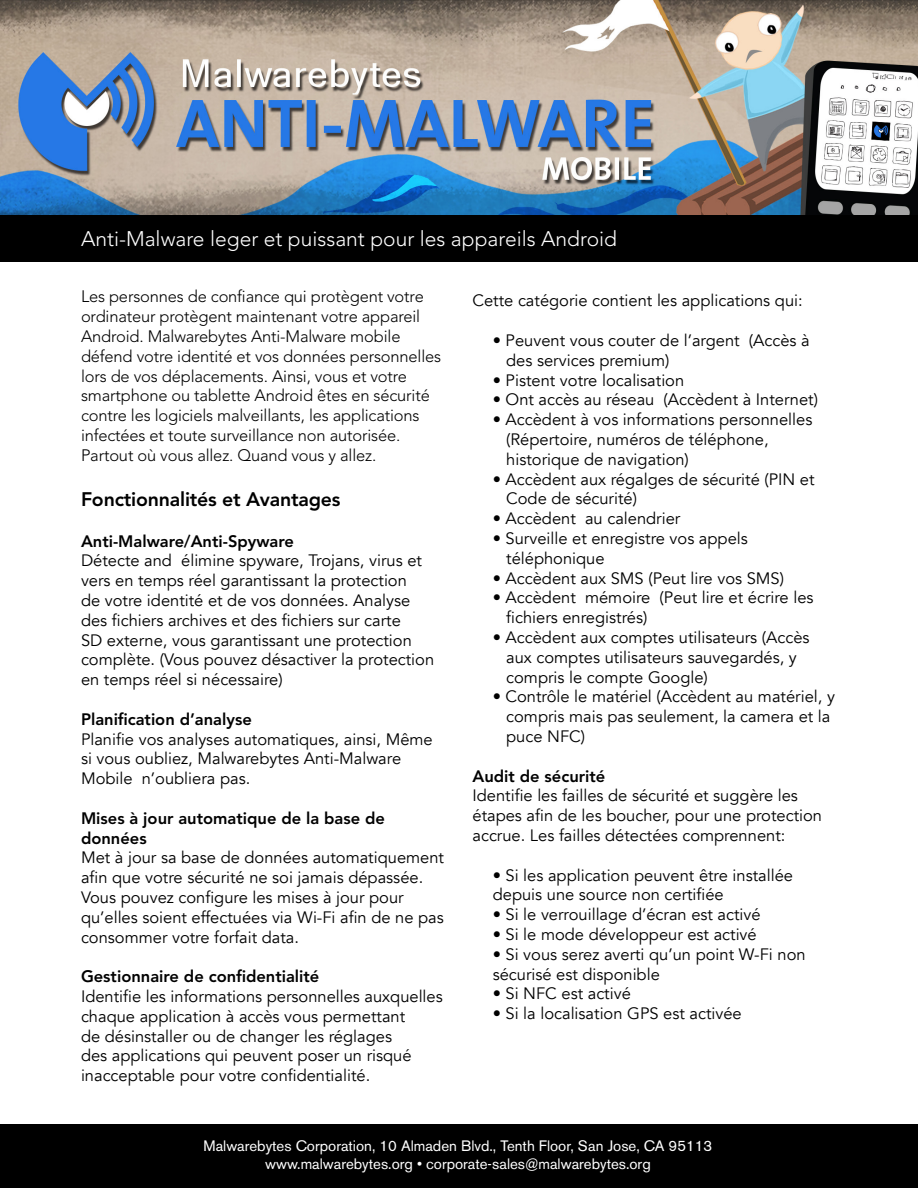
<style>
.page{position:relative;width:918px;height:1188px;background:#fff}
.page>*{position:absolute;margin:0;border:0;box-sizing:border-box;transform-origin:0 0}
.t1{font:300 21px "Avenir";color:#fff}
.t2{font:800 19.5px "Avenir";letter-spacing:-.01em;color:#000}
.t3{font:16.5px/19.8px "Avenir";color:#000}
.t4{font:300 16.5px/19.8px "Avenir";letter-spacing:-.01em;color:#000}
.t5{font:15px "Akzidenz Grotesk BE";color:#fff}
.s1{font-weight:800}
</style>
<div class="page">
<div style="left:0;top:1125px;width:918px;height:63px;background:#000"></div>
<img style="left:0;top:0;width:918px;height:215px">
<div style="left:0;top:215px;width:918px;height:47px;background:#000"></div>
<p class="t1" style="left:81px;top:227px;width:538px">Anti-Malware leger et puissant pour les appareils Android</p>
<p class="t4" style="left:81px;top:287px;width:362px">Les personnes de confiance qui protègent votre ordinateur protègent maintenant votre appareil Android. Malwarebytes Anti-Malware mobile défend votre identité et vos données personnelles lors de vos déplacements. Ainsi, vous et votre smartphone ou tablette Android êtes en sécurité contre les logiciels malveillants, les applications infectées et toute surveillance non autorisée.<br>Partout où vous allez. Quand vous y allez.</p>
<p class="t2" style="left:81px;top:487px;width:261px">Fonctionnalités et Avantages</p>
<p class="t3" style="left:81px;top:531px;width:355px"><span class="s1">Anti-Malware/Anti-Spyware<br></span>Détecte and élimine spyware, Trojans, virus et vers en temps réel garantissant la protection<br>de votre identité et de vos données. Analyse des fichiers archives et des fichiers sur carte<br>SD externe, vous garantissant une protection complète. (Vous pouvez désactiver la protection en temps réel si nécessaire)</p>
<p class="t3" style="left:81px;top:709px;width:353px"><span class="s1">Planification d’analyse<br></span>Planifie vos analyses automatiques, ainsi, Même si vous oubliez, Malwarebytes Anti-Malware Mobile n’oubliera pas.</p>
<p class="t3" style="left:81px;top:808px;width:365px"><span class="s1">Mises à jour automatique de la base de données<br></span>Met à jour sa base de données automatiquement afin que votre sécurité ne soi jamais dépassée.<br>Vous pouvez configure les mises à jour pour qu’elles soient effectuées via Wi-Fi afin de ne pas consommer votre forfait data.</p>
<p class="t3" style="left:81px;top:967px;width:363px"><span class="s1">Gestionnaire de confidentialité<br></span>Identifie les informations personnelles auxquelles chaque application à accès vous permettant<br>de désinstaller ou de changer les réglages<br>des applications qui peuvent poser un risqué inacceptable pour votre confidentialité.</p>
<p class="t3" style="left:472px;top:291px;width:332px">Cette catégorie contient les applications qui:</p>
<p class="t3" style="left:506px;top:331px;width:305px;text-indent:-14px">• Peuvent vous couter de l’argent (Accès à des services premium)</p>
<p class="t3" style="left:493px;top:370px;width:193px">• Pistent votre localisation</p>
<p class="t3" style="left:493px;top:390px;width:327px">• Ont accès au réseau (Accèdent à Internet)</p>
<p class="t3" style="left:506px;top:410px;width:308px;text-indent:-14px">• Accèdent à vos informations personnelles (Répertoire, numéros de téléphone, historique de navigation)</p>
<p class="t3" style="left:506px;top:469px;width:310px;text-indent:-14px">• Accèdent aux régalges de sécurité (PIN et<br>Code de sécurité)</p>
<p class="t3" style="left:493px;top:509px;width:189px">• Accèdent au calendrier</p>
<p class="t3" style="left:506px;top:529px;width:243px;text-indent:-14px">• Surveille et enregistre vos appels téléphonique</p>
<p class="t3" style="left:493px;top:568px;width:293px">• Accèdent aux SMS (Peut lire vos SMS)</p>
<p class="t3" style="left:506px;top:588px;width:309px;text-indent:-14px">• Accèdent mémoire (Peut lire et écrire les fichiers enregistrés)</p>
<p class="t3" style="left:506px;top:628px;width:305px;text-indent:-14px">• Accèdent aux comptes utilisateurs (Accès aux comptes utilisateurs sauvegardés, y compris le compte Google)</p>
<p class="t3" style="left:506px;top:687px;width:330px;text-indent:-14px">• Contrôle le matériel (Accèdent au matériel, y compris mais pas seulement, la camera et la puce NFC)</p>
<p class="t3" style="left:472px;top:766px;width:351px"><span class="s1">Audit de sécurité<br></span>Identifie les failles de sécurité et suggère les étapes afin de les boucher, pour une protection accrue. Les failles détectées comprennent:</p>
<p class="t3" style="left:493px;top:865px;width:302px">• Si les application peuvent être installée depuis une source non certifiée</p>
<p class="t3" style="left:493px;top:905px;width:269px">• Si le verrouillage d’écran est activé</p>
<p class="t3" style="left:493px;top:925px;width:266px">• Si le mode développeur est activé</p>
<p class="t3" style="left:493px;top:944px;width:314px">• Si vous serez averti qu’un point W-Fi non sécurisé est disponible</p>
<p class="t3" style="left:493px;top:984px;width:140px">• Si NFC est activé</p>
<p class="t3" style="left:493px;top:1004px;width:251px">• Si la localisation GPS est activée</p>
<p class="t5" style="left:204px;top:1137px;width:510px">Malwarebytes Corporation, 10 Almaden Blvd., Tenth Floor, San Jose, CA 95113</p>
<p class="t5" style="left:265px;top:1155px;width:387px">www.malwarebytes.org • corporate-sales@malwarebytes.org</p>
</div>
